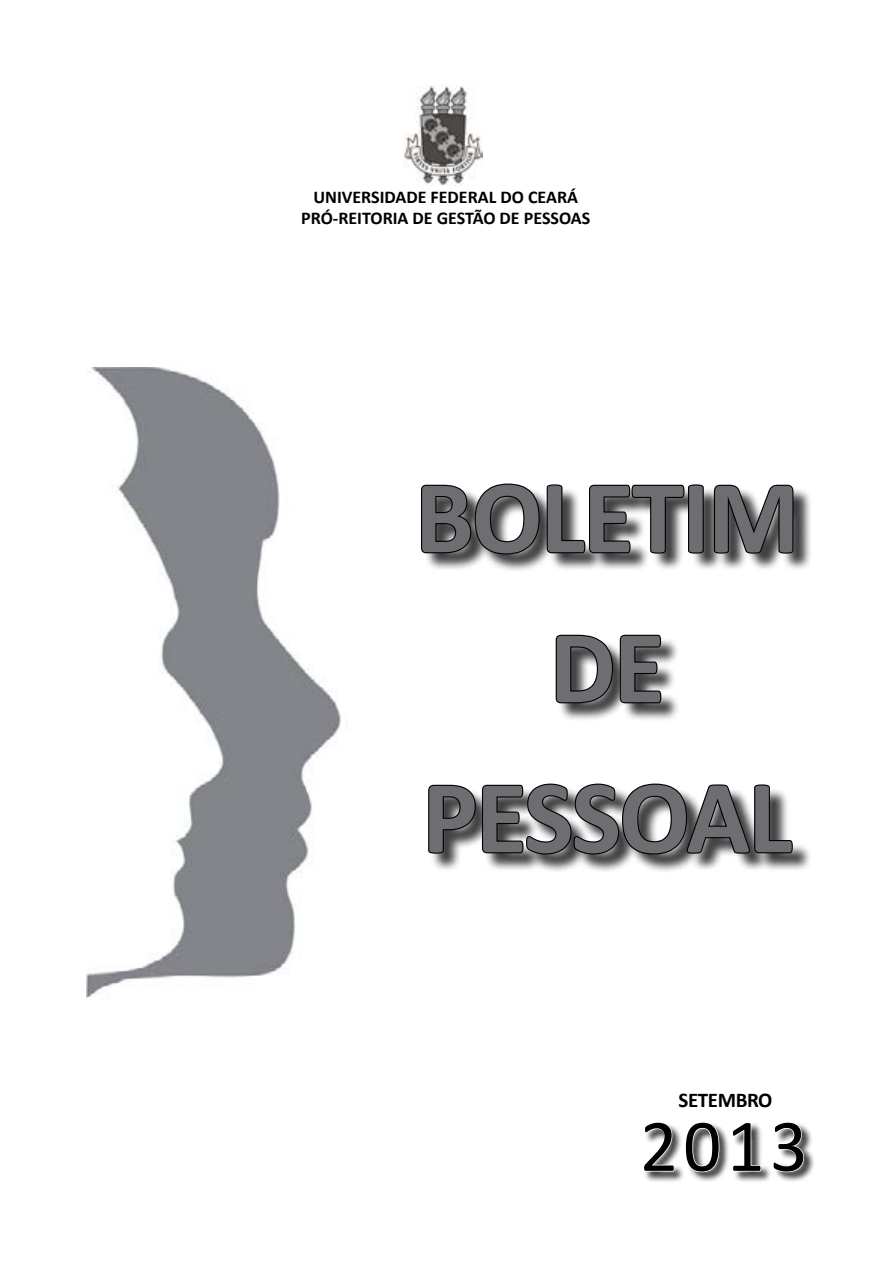
<style>
.page{position:relative;width:893px;height:1263px;background:#fff}
.page>*{position:absolute;margin:0;border:0;box-sizing:border-box;transform-origin:0 0}
.t1{font:700 105px/150px "Calibri";letter-spacing:-.02em;color:#6d6e71;text-align:center}
.t2{font:75px "Calibri";color:#000}
.t3{font:700 21px "Calibri";letter-spacing:-.02em;color:#000}
.t4{font:700 18px/21.6px "Calibri";color:#000;text-align:center}
</style>
<div class="page">
<img style="left:87px;top:367px;width:254px;height:631px">
<div style="left:425px;top:486px;width:387px;height:387px;background:#000;opacity:.75"></div>
<svg style="left:421px;top:483px;width:285px;height:73px"></svg>
<svg style="left:712px;top:484px;width:83px;height:71px;background:#7f7f7f"></svg>
<svg style="left:554px;top:633px;width:109px;height:72px"></svg>
<svg style="left:426px;top:782px;width:368px;height:74px"></svg>
<div style="left:644px;top:1122px;width:171px;height:60px;background:#000;opacity:.75"></div>
<svg style="left:644px;top:1122px;width:32px;height:51px"></svg>
<svg style="left:684px;top:1122px;width:36px;height:51px"></svg>
<svg style="left:731px;top:1122px;width:31px;height:51px"></svg>
<svg style="left:772px;top:1122px;width:33px;height:51px"></svg>
<img style="left:404px;top:85px;width:79px;height:101px">
<p class="t4" style="left:301px;top:185px;width:291px">UNIVERSIDADE FEDERAL DO CEARÁ<br>PRÓ-REITORIA DE GESTÃO DE PESSOAS</p>
<h1 class="t1" style="left:415px;top:437px;width:386px">BOLETIM<br>DE<br>PESSOAL</h1>
<p class="t3" style="left:679px;top:1087px;width:95px">SETEMBRO</p>
<h2 class="t2" style="left:640px;top:1099px;width:169px">2013</h2>
</div>
